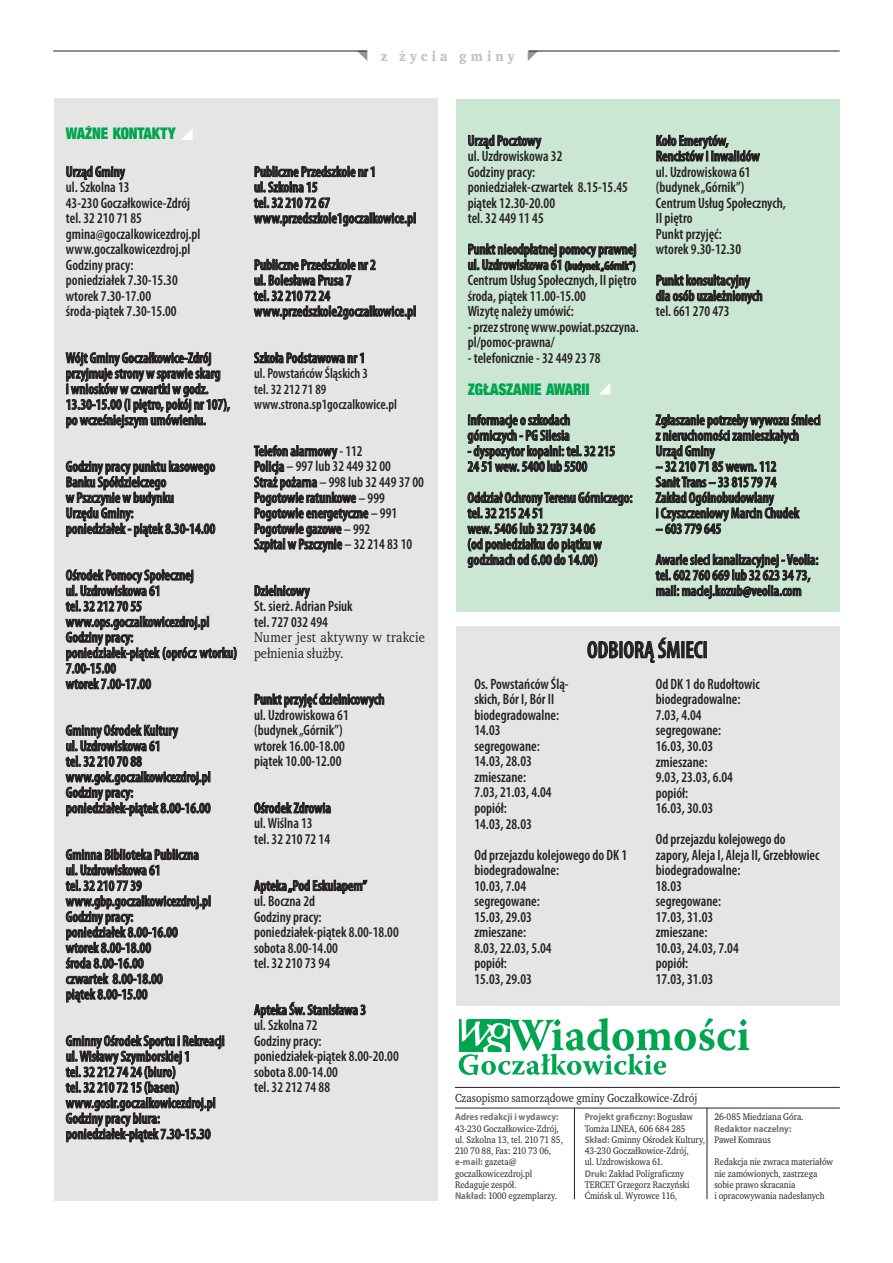
<style>
.page{position:relative;width:893px;height:1263px;background:#fff}
.page>*{position:absolute;margin:0;border:0;box-sizing:border-box;transform-origin:0 0}
.t1{font:600 condensed 24px "Myriad Pro";color:#231f20;scale:.94 1}
.t2{font:700 17.25px "Wro Head";letter-spacing:-.01em;color:#00a54f}
.t3{font:600 condensed 15px/15.5px "Myriad Pro";color:#231f20;scale:.94 1}
.t4{font:600 condensed 14.25px/15.5px "Myriad Pro";color:#231f20;scale:.94 1}
.t5{font:14.25px/15.5px "Wro Text";letter-spacing:.015em;color:#231f20;scale:.93 1}
.t6{font:700 14.25px "Wro Text";letter-spacing:.29em;color:#c1c2c4}
.t7{font:12px "Wro Text";color:#231f20;scale:.93 1}
.t8{font:9.75px/11.2px "Wro Text";color:#231f20;scale:.93 1}
.t9{font:700 9.75px "Myriad Pro";color:#757679;scale:.93 1}
.s1{font-size:12px}
.s2{font-family:"Wro Text";font-weight:400;color:#231f20}
.s3{font-family:"Myriad Pro";font-weight:700;color:#757679}
</style>
<div class="page">
<div style="left:456px;top:99px;width:384px;height:512px;background:#cbe6d3"></div>
<div style="left:54px;top:99px;width:383px;height:1102px;background:#e5e5e4"></div>
<hr style="left:53px;top:51px;width:314px;height:1px;background:#231f20">
<hr style="left:529px;top:51px;width:311px;height:1px;background:#231f20">
<hr style="left:455px;top:1087px;width:385px;height:1px;background:#231f20">
<hr style="left:455px;top:1108px;width:385px;height:1px;background:#231f20">
<hr style="left:574px;top:1108px;width:1px;height:91px;background:#231f20">
<hr style="left:707px;top:1108px;width:1px;height:91px;background:#231f20">
<svg style="left:459px;top:1018px;width:290px;height:57px"></svg>
<div style="left:456px;top:626px;width:384px;height:380px;background:#e5e5e4"></div>
<svg style="left:181px;top:129px;width:12px;height:11px"></svg>
<svg style="left:66px;top:166px;width:59px;height:15px"></svg>
<svg style="left:66px;top:351px;width:164px;height:78px"></svg>
<svg style="left:65px;top:460px;width:151px;height:77px"></svg>
<svg style="left:65px;top:569px;width:172px;height:121px"></svg>
<svg style="left:65px;top:724px;width:146px;height:93px"></svg>
<svg style="left:65px;top:848px;width:145px;height:155px"></svg>
<svg style="left:65px;top:1035px;width:159px;height:108px"></svg>
<svg style="left:253px;top:166px;width:162px;height:61px"></svg>
<svg style="left:253px;top:259px;width:162px;height:61px"></svg>
<svg style="left:254px;top:351px;width:110px;height:13px"></svg>
<svg style="left:254px;top:445px;width:115px;height:108px"></svg>
<svg style="left:254px;top:584px;width:56px;height:16px"></svg>
<svg style="left:254px;top:693px;width:130px;height:16px"></svg>
<svg style="left:254px;top:802px;width:77px;height:12px"></svg>
<svg style="left:254px;top:879px;width:114px;height:15px"></svg>
<svg style="left:254px;top:1001px;width:112px;height:18px"></svg>
<svg style="left:468px;top:134px;width:74px;height:16px"></svg>
<svg style="left:468px;top:243px;width:168px;height:30px"></svg>
<svg style="left:656px;top:134px;width:104px;height:28px"></svg>
<svg style="left:656px;top:274px;width:106px;height:30px"></svg>
<svg style="left:599px;top:383px;width:11px;height:12px"></svg>
<svg style="left:467px;top:414px;width:148px;height:58px"></svg>
<svg style="left:467px;top:492px;width:165px;height:76px"></svg>
<svg style="left:655px;top:414px;width:165px;height:120px"></svg>
<svg style="left:655px;top:553px;width:163px;height:46px"></svg>
<svg style="left:587px;top:637px;width:93px;height:26px"></svg>
<div style="left:681px;top:641px;width:3px;height:17px;border:1px solid #231f20"></div>
<svg style="left:686px;top:641px;width:17px;height:17px"></svg>
<div style="left:704px;top:641px;width:3px;height:17px;border:1px solid #231f20"></div>
<p class="t6" style="left:381px;top:47px;width:135px">z życia gminy</p>
<p class="t2" style="left:66px;top:123px;width:111px">WAŻNE KONTAKTY</p>
<p class="t3" style="left:66px;top:164px;width:145px">Urząd Gminy<br>ul. Szkolna 13<br>43-230 Goczałkowice-Zdrój tel. 32 210 71 85 gmina@goczalkowicezdroj.pl www.goczalkowicezdroj.pl<br>Godziny pracy:<br>poniedziałek 7.30-15.30 wtorek 7.30-17.00 środa-piątek 7.30-15.00</p>
<p class="t3" style="left:66px;top:350px;width:176px">Wójt Gminy Goczałkowice-Zdrój przyjmuje strony w sprawie skarg<br>i wniosków w czwartki w godz.<br>13.30-15.00 (I piętro, pokój nr 107), po wcześniejszym umówieniu.</p>
<p class="t3" style="left:66px;top:458px;width:160px">Godziny pracy punktu kasowego<br>Banku Spółdzielczego<br>w Pszczynie w budynku<br>Urzędu Gminy:<br>poniedziałek - piątek 8.30-14.00</p>
<p class="t3" style="left:66px;top:567px;width:183px">Ośrodek Pomocy Społecznej<br>ul. Uzdrowiskowa 61<br>tel. 32 212 70 55 www.ops.goczalkowicezdroj.pl<br>Godziny pracy:<br>poniedziałek-piątek (oprócz wtorku)<br>7.00-15.00<br>wtorek 7.00-17.00</p>
<p class="t3" style="left:66px;top:722px;width:156px">Gminny Ośrodek Kultury<br>ul. Uzdrowiskowa 61<br>tel. 32 210 70 88 www.gok.goczalkowicezdroj.pl<br>Godziny pracy: poniedziałek-piątek 8.00-16.00</p>
<p class="t3" style="left:66px;top:846px;width:156px">Gminna Biblioteka Publiczna ul. Uzdrowiskowa 61<br>tel. 32 210 77 39 www.gbp.goczalkowicezdroj.pl<br>Godziny pracy:<br>poniedziałek 8.00-16.00 wtorek 8.00-18.00<br>środa 8.00-16.00<br>czwartek 8.00-18.00<br>piątek 8.00-15.00</p>
<p class="t3" style="left:66px;top:1033px;width:170px">Gminny Ośrodek Sportu i Rekreacji ul. Wisławy Szymborskiej 1<br>tel. 32 212 74 24 (biuro)<br>tel. 32 210 72 15 (basen) www.gosir.goczalkowicezdroj.pl<br>Godziny pracy biura: poniedziałek-piątek 7.30-15.30</p>
<p class="t3" style="left:254px;top:164px;width:174px">Publiczne Przedszkole nr 1<br>ul. Szkolna 15<br>tel. 32 210 72 67 www.przedszkole1goczalkowice.pl</p>
<p class="t3" style="left:254px;top:257px;width:174px">Publiczne Przedszkole nr 2<br>ul. Bolesława Prusa 7<br>tel. 32 210 72 24 www.przedszkole2goczalkowice.pl</p>
<p class="t3" style="left:254px;top:350px;width:120px">Szkoła Podstawowa nr 1</p>
<p class="t4" style="left:254px;top:366px;width:153px">ul. Powstańców Śląskich 3<br>tel. 32 212 71 89 www.strona.sp1goczalkowice.pl</p>
<p class="t3" style="left:254px;top:443px;width:182px">Telefon alarmowy - 112<br>Policja – 997 lub 32 449 32 00<br>Straż pożarna – 998 lub 32 449 37 00<br>Pogotowie ratunkowe – 999<br>Pogotowie energetyczne – 991<br>Pogotowie gazowe – 992<br>Szpital w Pszczynie – 32 214 83 10</p>
<p class="t3" style="left:254px;top:583px;width:106px">Dzielnicowy<br>St. sierż. Adrian Psiuk tel. 727 032 494</p>
<p class="t5" style="left:254px;top:630px;width:185px">Numer jest aktywny w trakcie pełnienia służby.</p>
<p class="t3" style="left:254px;top:691px;width:140px">Punkt przyjęć dzielnicowych ul. Uzdrowiskowa 61 (budynek „Górnik”)<br>wtorek 16.00-18.00<br>piątek 10.00-12.00</p>
<p class="t3" style="left:254px;top:800px;width:83px">Ośrodek Zdrowia ul. Wiślna 13 tel. 32 210 72 14</p>
<p class="t3" style="left:254px;top:877px;width:155px">Apteka „Pod Eskulapem”<br>ul. Boczna 2d<br>Godziny pracy: poniedziałek-piątek 8.00-18.00 sobota 8.00-14.00<br>tel. 32 210 73 94</p>
<p class="t3" style="left:254px;top:1002px;width:155px">Apteka Św. Stanisława 3<br>ul. Szkolna 72<br>Godziny pracy: poniedziałek-piątek 8.00-20.00 sobota 8.00-14.00<br>tel. 32 212 74 88</p>
<p class="t3" style="left:468px;top:132px;width:172px">Urząd Pocztowy<br>ul. Uzdrowiskowa 32<br>Godziny pracy: poniedziałek-czwartek 8.15-15.45 piątek 12.30-20.00<br>tel. 32 449 11 45</p>
<p class="t3" style="left:468px;top:241px;width:181px">Punkt nieodpłatnej pomocy prawnej ul. Uzdrowiskowa 61 <span class="s1">(budynek „Górnik”)<br></span>Centrum Usług Społecznych, II piętro środa, piątek 11.00-15.00<br>Wizytę należy umówić:</p>
<p class="t3" style="left:468px;top:319px;width:184px">- przez stronę www.powiat.pszczyna. pl/pomoc-prawna/</p>
<p class="t3" style="left:468px;top:350px;width:143px">- telefonicznie - 32 449 23 78</p>
<p class="t2" style="left:468px;top:378px;width:123px">ZGŁASZANIE AWARII</p>
<p class="t3" style="left:468px;top:412px;width:111px">Informacje o szkodach górniczych - PG Silesia</p>
<p class="t3" style="left:468px;top:443px;width:158px">- dyspozytor kopalni: tel. 32 215<br>24 51 wew. 5400 lub 5500</p>
<p class="t3" style="left:468px;top:489px;width:177px">Oddział Ochrony Terenu Górniczego: tel. 32 215 24 51<br>wew. 5406 lub 32 737 34 06<br>(od poniedziałku do piątku w godzinach od 6.00 do 14.00)</p>
<p class="t3" style="left:656px;top:133px;width:140px">Koło Emerytów,<br>Rencistów i Inwalidów<br>ul. Uzdrowiskowa 61 (budynek „Górnik”)<br>Centrum Usług Społecznych,<br>II piętro<br>Punkt przyjęć:<br>wtorek 9.30-12.30</p>
<p class="t3" style="left:656px;top:272px;width:115px">Punkt konsultacyjny dla osób uzależnionych tel. 661 270 473</p>
<p class="t3" style="left:656px;top:412px;width:177px">Zgłaszanie potrzeby wywozu śmieci z nieruchomości zamieszkałych<br>Urząd Gminy</p>
<p class="t3" style="left:656px;top:458px;width:154px">– 32 210 71 85 wewn. 112<br>Sanit Trans – 33 815 79 74<br>Zakład Ogólnobudowlany<br>i Czyszczeniowy Marcin Chudek</p>
<p class="t3" style="left:656px;top:513px;width:175px;line-height:31px">– 603 779 645<br>Awarie sieci kanalizacyjnej - Veolia:</p>
<p class="t3" style="left:656px;top:567px;width:166px">tel. 602 760 669 lub 32 623 34 73, mail: maciej.kozub@veolia.com</p>
<h1 class="t1" style="left:587px;top:635px;width:130px">ODBIORĄ ŚMIECI</h1>
<p class="t3" style="left:474px;top:676px;width:102px">Os. Powstańców Ślą&shy;skich, Bór I, Bór II biodegradowalne:<br>14.03 segregowane:<br>14.03, 28.03 zmieszane:<br>7.03, 21.03, 4.04 popiół:<br>14.03, 28.03</p>
<p class="t3" style="left:474px;top:846px;width:164px">Od przejazdu kolejowego do DK 1 biodegradowalne:<br>10.03, 7.04<br>segregowane:<br>15.03, 29.03<br>zmieszane:<br>8.03, 22.03, 5.04<br>popiół:<br>15.03, 29.03</p>
<p class="t3" style="left:656px;top:676px;width:112px">Od DK 1 do Rudołtowic biodegradowalne:<br>7.03, 4.04 segregowane:<br>16.03, 30.03 zmieszane:<br>9.03, 23.03, 6.04 popiół:<br>16.03, 30.03</p>
<p class="t3" style="left:656px;top:831px;width:176px">Od przejazdu kolejowego do zapory, Aleja I, Aleja II, Grzebłowiec biodegradowalne:<br>18.03<br>segregowane:<br>17.03, 31.03<br>zmieszane:<br>10.03, 24.03, 7.04<br>popiół:<br>17.03, 31.03</p>
<p class="t7" style="left:455px;top:1090px;width:262px">Czasopismo samorządowe gminy Goczałkowice-Zdrój</p>
<p class="t9" style="left:455px;top:1111px;width:113px">Adres redakcji i wydawcy:</p>
<p class="t8" style="left:455px;top:1123px;width:118px">43-230 Goczałkowice-Zdrój, ul. Szkolna 13, tel. 210 71 85,<br>210 70 88, Fax: 210 73 06,</p>
<p class="t9" style="left:455px;top:1156px;width:68px">e-mail: <span class="s2">gazeta@</span></p>
<p class="t8" style="left:455px;top:1168px;width:111px">goczalkowicezdroj.pl<br>Redaguje zespół.<br><span class="s3">Nakład:</span> 1000 egzemplarzy.</p>
<p class="t9" style="left:585px;top:1111px;width:118px">Projekt graficzny: <span class="s2">Bogusław</span></p>
<p class="t8" style="left:585px;top:1123px;width:131px">Tomża LINEA, 606 684 285<br><span class="s3">Skład:</span> Gminny Ośrodek Kultury,<br>43-230 Goczałkowice-Zdrój,<br>ul. Uzdrowiskowa 61.<br><span class="s3">Druk:</span> Zakład Poligraficzny<br>TERCET Grzegorz Raczyński<br>Ćmińsk ul. Wyrowce 116,</p>
<p class="t8" style="left:714px;top:1111px;width:98px">26-085 Miedziana Góra.</p>
<p class="t9" style="left:714px;top:1122px;width:84px">Redaktor naczelny:</p>
<p class="t8" style="left:714px;top:1134px;width:62px">Paweł Komraus</p>
<p class="t8" style="left:714px;top:1156px;width:129px">Redakcja nie zwraca materiałów nie zamówionych, zastrzega sobie prawo skracania<br>i opracowywania nadesłanych</p>
</div>
